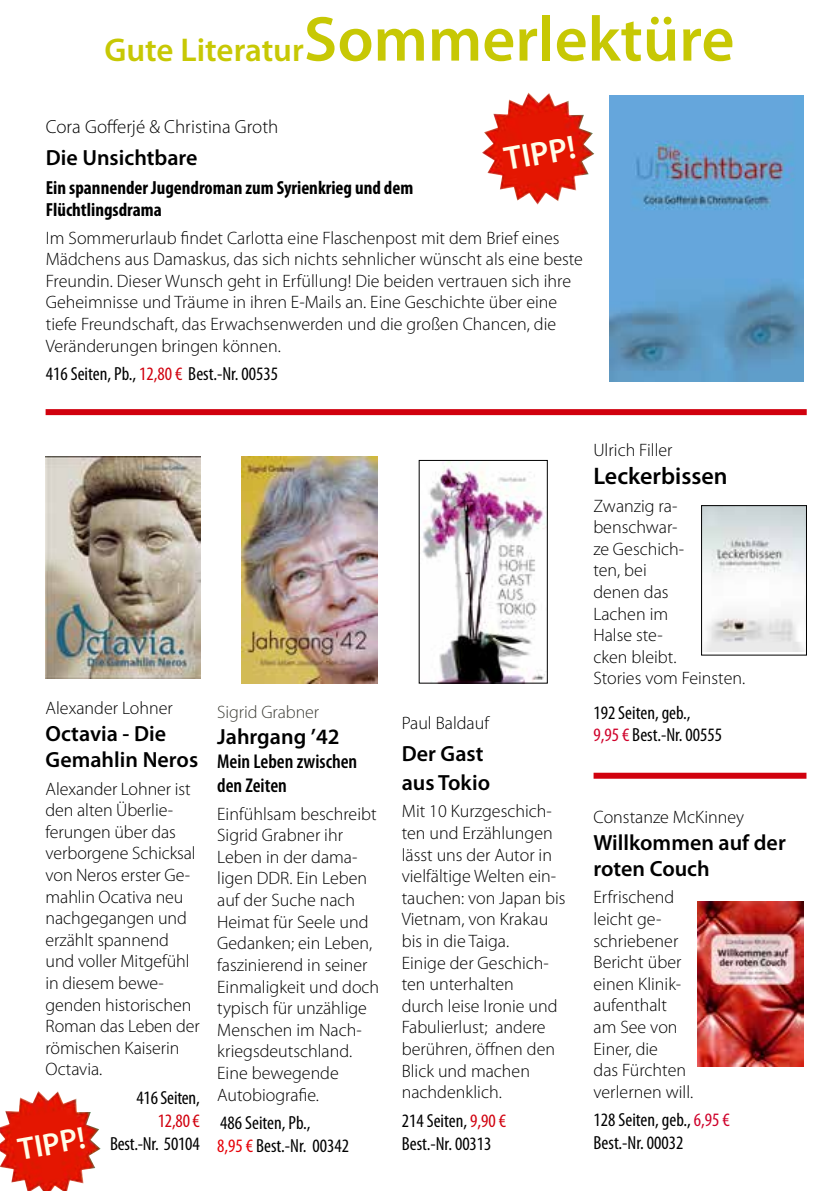
<style>
.page{position:relative;width:840px;height:1191px;background:#fff}
.page>*{position:absolute;margin:0;border:0;box-sizing:border-box;transform-origin:0 0}
.t1{font:600 33.4px "Myriad Pro";color:#fffde8}
.t2{font:600 33px "Myriad Pro";color:#c7c804}
.t3{font:600 31.4px "Myriad Pro";color:#fffde8}
.t4{font:600 24px "Myriad Pro";color:#000}
.t5{font:600 22px/26.4px "Myriad Pro";color:#000}
.t6{font:600 condensed 20px/24px "Myriad Pro";color:#000}
.t7{font:condensed 19px/22.8px "Myriad Pro";color:#000}
.t8{font:700 condensed 19px/22.8px "Myriad Pro";color:#000}
.t9{font:300 19px "Myriad Pro";color:#000}
.t10{font:condensed 19px "Myriad Pro";color:#d1010e}
.t11{font:300 18px/21.6px "Myriad Pro";color:#000}
.t12{font:300 18px "Myriad Pro";letter-spacing:-.005em;color:#41413a}
.s1{font-size:64px}
.s2{color:#d1010e}
.s3{color:#e60008}
.s4{color:#cf002a}
</style>
<div class="page">
<img style="left:242px;top:456px;width:135px;height:227px">
<img style="left:703px;top:507px;width:101px;height:145px">
<div style="left:701px;top:505px;width:105px;height:150px;border:1px solid #000"></div>
<img style="left:46px;top:456px;width:154px;height:222px">
<img style="left:697px;top:901px;width:106px;height:165px">
<img style="left:422px;top:462px;width:123px;height:219px">
<div style="left:46px;top:409px;width:760px;height:6px;background:#d1010e"></div>
<img style="left:0;top:1091px;width:100px;height:100px">
<div style="left:593px;top:772px;width:213px;height:6px;background:#d1010e"></div>
<img style="left:609px;top:95px;width:193px;height:287px">
<img style="left:482px;top:93px;width:112px;height:112px">
<h2 class="t2" style="left:104px;top:31px;width:631px">Gute Literatur<span class="s1">Sommerlektüre</span></h2>
<p class="t9" style="left:46px;top:116px;width:234px">Cora Gofferjé &amp; Christina Groth</p>
<p class="t5" style="left:46px;top:145px;width:153px">Die Unsichtbare</p>
<p class="t8" style="left:46px;top:176px;width:369px">Ein spannender Jugendroman zum Syrienkrieg und dem<br>Flüchtlingsdrama</p>
<p class="t11" style="left:46px;top:227px;width:538px">Im Sommerurlaub findet Carlotta eine Flaschenpost mit dem Brief eines Mädchens aus Damaskus, das sich nichts sehnlicher wünscht als eine beste Freundin. Dieser Wunsch geht in Erfüllung! Die beiden vertrauen sich ihre Geheimnisse und Träume in ihren E-Mails an. Eine Geschichte über eine tiefe Freundschaft, das Erwachsenwerden und die großen Chancen, die Veränderungen bringen können.</p>
<p class="t7" style="left:46px;top:363px;width:234px">416 Seiten, Pb., <span class="s2">12,80 €</span> Best.-Nr. 00535</p>
<h1 class="t1" style="left:501px;top:141px;width:73px;rotate:-10deg">TIPP!</h1>
<p class="t11" style="left:46px;top:698px;width:129px">Alexander Lohner</p>
<p class="t5" style="left:46px;top:720px;width:154px">Octavia - Die<br>Gemahlin Neros</p>
<p class="t11" style="left:46px;top:778px;width:156px">Alexander Lohner ist den alten Überlie&shy;ferungen über das verborgene Schicksal von Neros erster Ge&shy;mahlin Ocativa neu nachgegangen und erzählt spannend und voller Mitgefühl in diesem bewe&shy;genden historischen<br>Roman das Leben der römischen Kaiserin<br>Octavia.</p>
<p class="t7" style="left:136px;top:1086px;width:65px">416 Seiten,</p>
<p class="t10" style="left:158px;top:1110px;width:43px">12,80 €</p>
<p class="t7" style="left:110px;top:1132px;width:91px">Best.-Nr. 50104</p>
<p class="t12" style="left:217px;top:702px;width:103px">Sigrid Grabner</p>
<p class="t5" style="left:217px;top:724px;width:124px">Jahrgang ’42</p>
<p class="t6" style="left:217px;top:750px;width:141px">Mein Leben zwischen den Zeiten</p>
<p class="t11" style="left:217px;top:803px;width:163px">Einfühlsam beschreibt<br>Sigrid Grabner ihr<br>Leben in der dama&shy;ligen DDR. Ein Leben auf der Suche nach<br>Heimat für Seele und<br>Gedanken; ein Leben, faszinierend in seiner<br>Einmaligkeit und doch typisch für unzählige<br>Menschen im Nach&shy;kriegsdeutschland.<br>Eine bewegende<br>Autobiografie.</p>
<p class="t7" style="left:220px;top:1111px;width:92px">486 Seiten, Pb.,</p>
<h3 class="t3" style="left:15px;top:1132px;width:69px;rotate:-10deg">TIPP!</h3>
<p class="t7" style="left:217px;top:1134px;width:133px"><span class="s3">8,95 €</span> Best.-Nr. 00342</p>
<p class="t11" style="left:401px;top:712px;width:89px">Paul Baldauf</p>
<p class="t5" style="left:401px;top:740px;width:90px;line-height:28.8px">Der Gast aus Tokio</p>
<p class="t11" style="left:401px;top:801px;width:165px">Mit 10 Kurzgeschich&shy;ten und Erzählungen lässt uns der Autor in vielfältige Welten ein&shy;tauchen: von Japan bis<br>Vietnam, von Krakau bis in die Taiga.<br>Einige der Geschich&shy;ten unterhalten<br>durch leise Ironie und<br>Fabulierlust; andere berühren, öffnen den<br>Blick und machen nachdenklich.</p>
<p class="t7" style="left:401px;top:1109px;width:106px">214 Seiten, <span class="s2">9,90 €<br></span>Best.-Nr. 00313</p>
<p class="t11" style="left:593px;top:439px;width:81px">Ulrich Filler</p>
<h3 class="t4" style="left:593px;top:463px;width:136px">Leckerbissen</h3>
<p class="t11" style="left:593px;top:495px;width:153px">Zwanzig ra&shy;benschwar-<br>ze Geschich-<br>ten, bei<br>denen das<br>Lachen im<br>Halse ste-<br>cken bleibt.<br>Stories vom Feinsten.</p>
<p class="t7" style="left:593px;top:701px;width:130px">192 Seiten, geb.,<br><span class="s4">9,95 €</span> Best.-Nr. 00555</p>
<p class="t11" style="left:593px;top:807px;width:152px">Constanze McKinney</p>
<p class="t5" style="left:593px;top:829px;width:194px">Willkommen auf der roten Couch</p>
<p class="t11" style="left:593px;top:887px;width:101px">Erfrischend leicht ge&shy;schriebener<br>Bericht über einen Klinik&shy;aufenthalt am See von<br>Einer, die<br>das Fürchten verlernen will.</p>
<p class="t7" style="left:593px;top:1109px;width:137px">128 Seiten, geb., <span class="s4">6,95 €<br></span>Best.-Nr. 00032</p>
</div>
